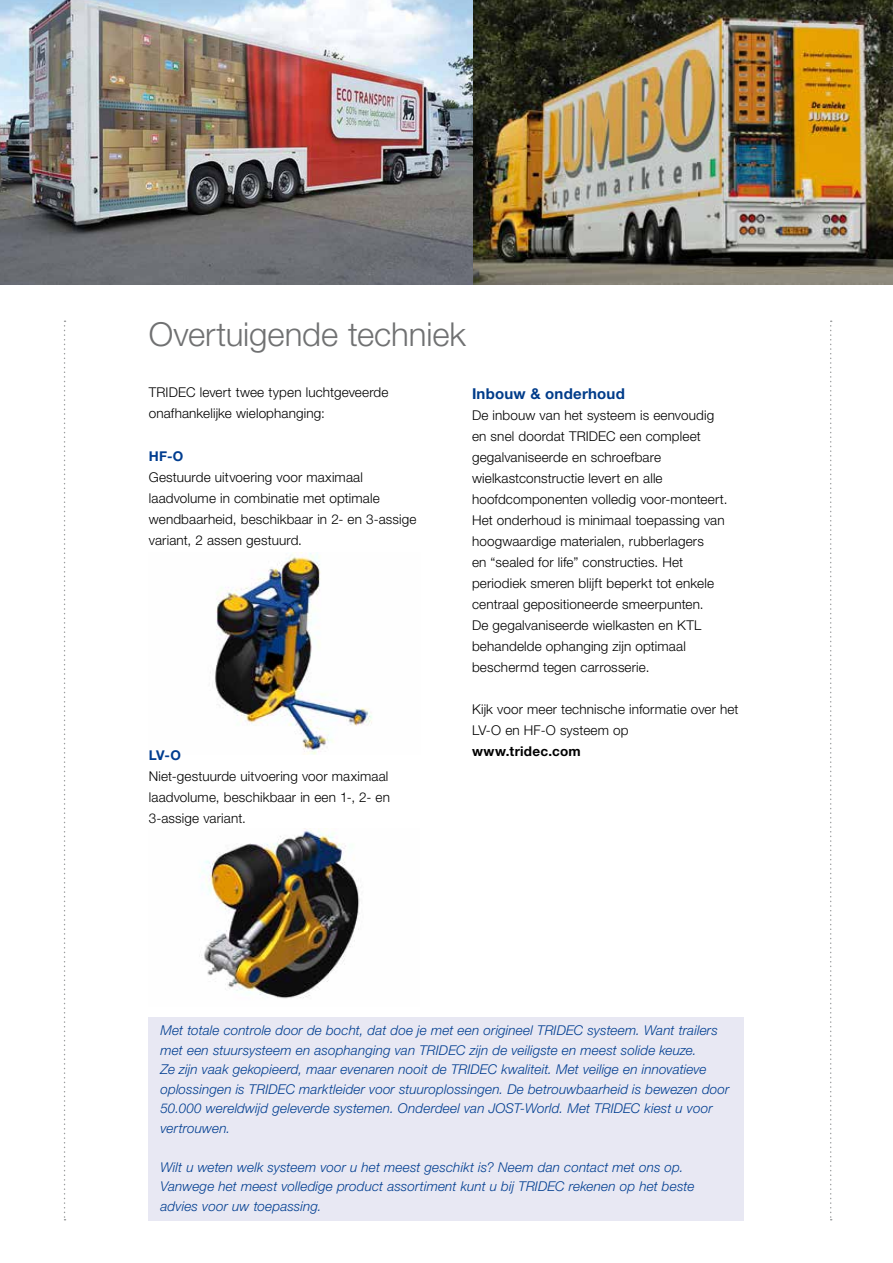
<style>
.page{position:relative;width:893px;height:1263px;background:#fff}
.page>*{position:absolute;margin:0;border:0;box-sizing:border-box;transform-origin:0 0}
.t1{font:300 33px "Helvetica Neue LT";letter-spacing:-.005em;color:#707172}
.t2{font:700 15px "Helvetica Neue LT";letter-spacing:.015em;color:#003c8a}
.t3{font:italic 300 13.5px/19.5px "Helvetica Neue LT";letter-spacing:.01em;color:#003d90}
.t4{font:300 13.5px/21px "Helvetica Neue LT";letter-spacing:.01em;color:#000}
.t5{font:300 13.5px/21px "Helvetica Neue LT Pro";letter-spacing:.01em;color:#000}
.t6{font:700 13.5px "Helvetica Neue LT";letter-spacing:.02em;color:#000}
.t7{font:700 13.5px "Helvetica Neue LT";color:#003d90}
.s1{font-family:"Helvetica Neue LT"}
</style>
<div class="page">
<svg style="left:64px;top:320px;width:2px;height:900px"></svg>
<svg style="left:830px;top:321px;width:2px;height:899px"></svg>
<img style="left:472px;top:0;width:421px;height:285px">
<img style="left:0;top:0;width:472px;height:285px">
<img style="left:199px;top:828px;width:161px;height:171px">
<img style="left:210px;top:553px;width:162px;height:201px">
<div style="left:149px;top:1017px;width:595px;height:203px;background:#e8e8f3"></div>
<h1 class="t1" style="left:149px;top:314px;width:319px">Overtuigende techniek</h1>
<p class="t5" style="left:149px;top:381px;width:241px">TRIDEC levert twee typen luchtgeveerde onafhankelijke wielophanging:</p>
<p class="t2" style="left:472px;top:384px;width:154px">Inbouw &amp; onderhoud</p>
<p class="t4" style="left:472px;top:404px;width:257px">De inbouw van het systeem is eenvoudig en snel doordat TRIDEC een compleet gegalvaniseerde en schroefbare wielkastconstructie levert en alle hoofdcomponenten volledig voor-monteert.<br>Het onderhoud is minimaal toepassing van hoogwaardige materialen, rubberlagers<br>en “sealed for life” constructies. Het periodiek smeren blijft beperkt tot enkele centraal gepositioneerde smeerpunten.<br>De gegalvaniseerde wielkasten en KTL behandelde ophanging zijn optimaal beschermd tegen carrosserie.</p>
<p class="t4" style="left:472px;top:698px;width:268px">Kijk voor meer technische informatie over het<br>LV-O en HF-O systeem op</p>
<p class="t6" style="left:472px;top:743px;width:110px">www.tridec.com</p>
<p class="t7" style="left:149px;top:448px;width:36px">HF-O</p>
<p class="t5" style="left:149px;top:467px;width:269px">Gestuurde uitvoering voor maximaal laadvolume in combinatie met optimale wendbaarheid, beschikbaar in 2- en 3-assige variant, 2 assen gestuurd<span class="s1">.</span></p>
<p class="t7" style="left:149px;top:747px;width:34px">LV-O</p>
<p class="t5" style="left:149px;top:765px;width:243px;text-align:justify">Niet-gestuurde uitvoering voor maximaal laadvolume, beschikbaar in een 1-, 2- en 3-assige variant<span class="s1">.</span></p>
<p class="t3" style="left:161px;top:1021px;width:570px">Met totale controle door de bocht, dat doe je met een origineel TRIDEC systeem. Want trailers met een stuursysteem en asophanging van TRIDEC zijn de veiligste en meest solide keuze.<br>Ze zijn vaak gekopieerd, maar evenaren nooit de TRIDEC kwaliteit. Met veilige en innovatieve oplossingen is TRIDEC marktleider voor stuuroplossingen. De betrouwbaarheid is bewezen door 50.000 wereldwijd geleverde systemen. Onderdeel van JOST-World. Met TRIDEC kiest u voor vertrouwen.</p>
<p class="t3" style="left:161px;top:1157px;width:535px">Wilt u weten welk systeem voor u het meest geschikt is? Neem dan contact met ons op.<br>Vanwege het meest volledige product assortiment kunt u bij TRIDEC rekenen op het beste advies voor uw toepassing.</p>
</div>
